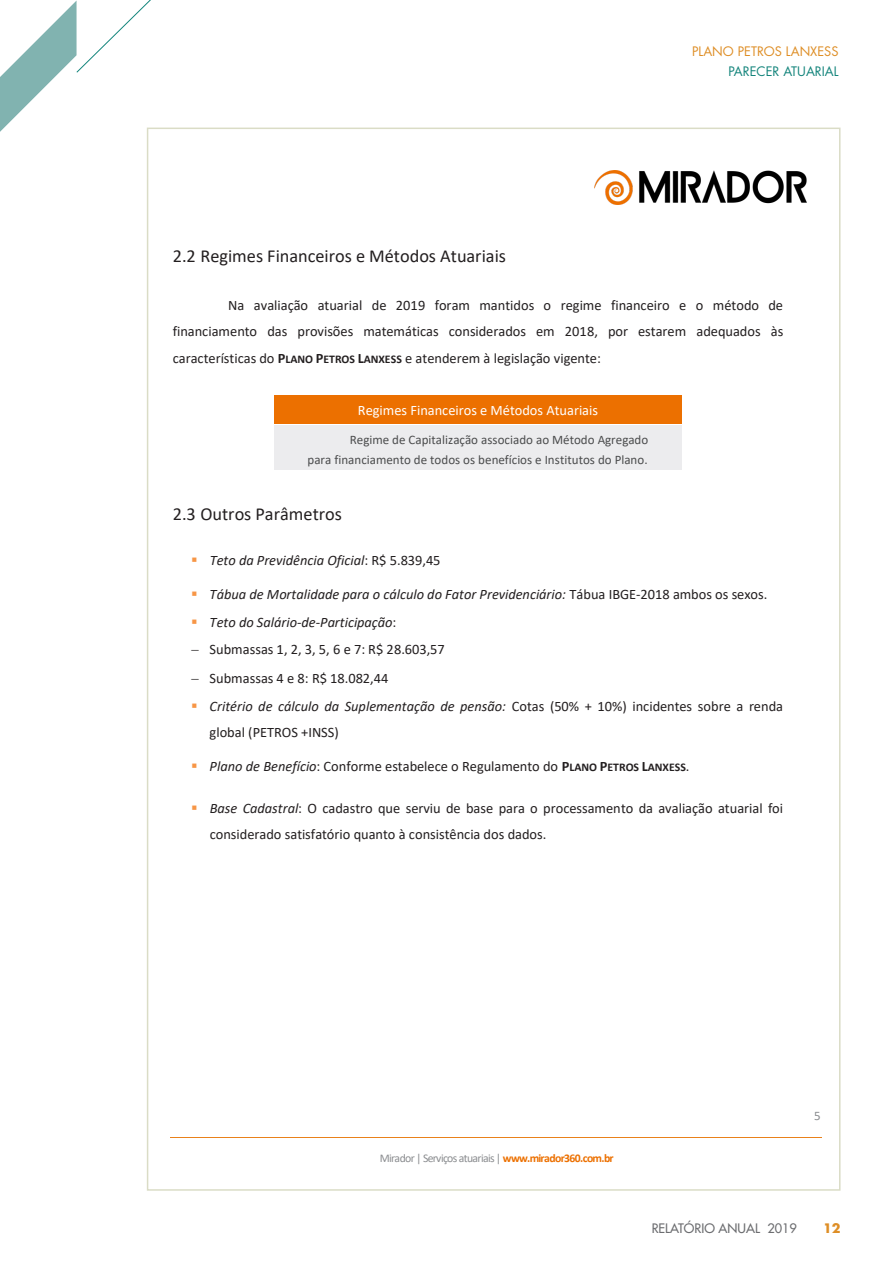
<style>
.page{position:relative;width:893px;height:1263px;background:#fff}
.page>*{position:absolute;margin:0;border:0;box-sizing:border-box;transform-origin:0 0}
.t1{font:18.3px "Calibri";color:#231f20}
.t2{font:14.4px/26.2px "Calibri";color:#231f20}
.t3{font:italic 14.4px "Calibri";color:#231f20}
.t4{font:14.4px "Calibri";color:#fff}
.t5{font:13.05px/19.6px "Calibri";color:#4b4c4d;text-align:right}
.t6{font:13.05px "Calibri";color:#8b8d90}
.t7{font:12.75px/19.5px "Futura Std";color:#de8e26;text-align:right}
.t8{font:500 12.75px "Futura Std";color:#6c6d70}
.t9{font:700 12.75px "Futura Std";color:#de8e26}
.t10{font:11.7px "Calibri";letter-spacing:-.055em;color:#8b8d90}
.s1{color:#13847b}
.s2{font-weight:700}
.s3{font-weight:700;font-size:11.7px}
.s4{color:#f79646}
.s5{font-style:normal}
.s6{font-style:italic}
.s7{font-weight:700;color:#ec7000}
</style>
<div class="page">
<svg style="left:0;top:0;width:218px;height:132px"></svg>
<hr style="left:171px;top:1137px;width:651px;height:1px;background:#e9811a">
<img style="left:594px;top:171px;width:212px;height:33px">
<div style="left:278px;top:394px;width:400px;height:30px;background:#ec7000"></div>
<hr style="left:274px;top:394px;width:408px;height:1px;background:#fff">
<div style="left:274px;top:425px;width:408px;height:45px;background:#ececee"></div>
<p class="t7" style="left:692px;top:42px;width:148px">PLANO PETROS LANXESS<br><span class="s1">PARECER ATUARIAL</span></p>
<p class="t1" style="left:173px;top:244px;width:335px">2.2 Regimes Financeiros e Métodos Atuariais</p>
<p class="t2" style="left:173px;top:292px;width:612px;text-align:justify;text-indent:56px">Na avaliação atuarial de 2019 foram mantidos o regime financeiro e o método de financiamento das provisões matemáticas considerados em 2018, por estarem adequados às características do <span class="s2">P</span><span class="s3">LANO</span> <span class="s2">P</span><span class="s3">ETROS</span> <span class="s2">L</span><span class="s3">ANXESS</span> e atenderem à legislação vigente:</p>
<p class="t4" style="left:358px;top:401px;width:242px">Regimes Financeiros e Métodos Atuariais</p>
<p class="t5" style="left:308px;top:430px;width:342px">Regime de Capitalização associado ao Método Agregado<br>para financiamento de todos os benefícios e Institutos do Plano.</p>
<p class="t1" style="left:173px;top:501px;width:171px">2.3 Outros Parâmetros</p>
<p class="t3" style="left:191px;top:550px;width:251px"><span class="s4">▪</span> Teto da Previdência Oficial<span class="s5">: R$ 5.839,45</span></p>
<p class="t3" style="left:191px;top:584px;width:578px"><span class="s4">▪</span> Tábua de Mortalidade para o cálculo do Fator Previdenciário: <span class="s5">Tábua IBGE-2018 ambos os sexos.</span></p>
<p class="t2" style="left:191px;top:608px;width:255px;line-height:27.2px"><span class="s4">▪</span> <span class="s6">Teto do Salário-de-Participação</span>:<br>− Submassas 1, 2, 3, 5, 6 e 7: R$ 28.603,57</p>
<p class="t2" style="left:191px;top:664px;width:199px">− Submassas 4 e 8: R$ 18.082,44</p>
<p class="t2" style="left:210px;top:693px;width:575px;text-indent:-18px"><span class="s4">▪</span> <span class="s6">Critério de cálculo da Suplementação de pensão:</span> Cotas (50% + 10%) incidentes sobre a renda global (PETROS +INSS)</p>
<p class="t2" style="left:191px;top:753px;width:500px"><span class="s4">▪</span> <span class="s6">Plano de Benefício</span>: Conforme estabelece o Regulamento do <span class="s2">P</span><span class="s3">LANO</span> <span class="s2">P</span><span class="s3">ETROS</span> <span class="s2">L</span><span class="s3">ANXESS</span>.</p>
<p class="t2" style="left:210px;top:795px;width:575px;text-indent:-18px"><span class="s4">▪</span> <span class="s6">Base Cadastral</span>: O cadastro que serviu de base para o processamento da avaliação atuarial foi considerado satisfatório quanto à consistência dos dados.</p>
<p class="t10" style="left:380px;top:1150px;width:235px">Mirador | Serviços atuariais | <span class="s7">www.mirador360.com.br</span></p>
<p class="t6" style="left:814px;top:1107px;width:8px">5</p>
<p class="t8" style="left:652px;top:1220px;width:147px">RELATÓRIO ANUAL 2019</p>
<p class="t9" style="left:823px;top:1220px;width:19px">12</p>
</div>
